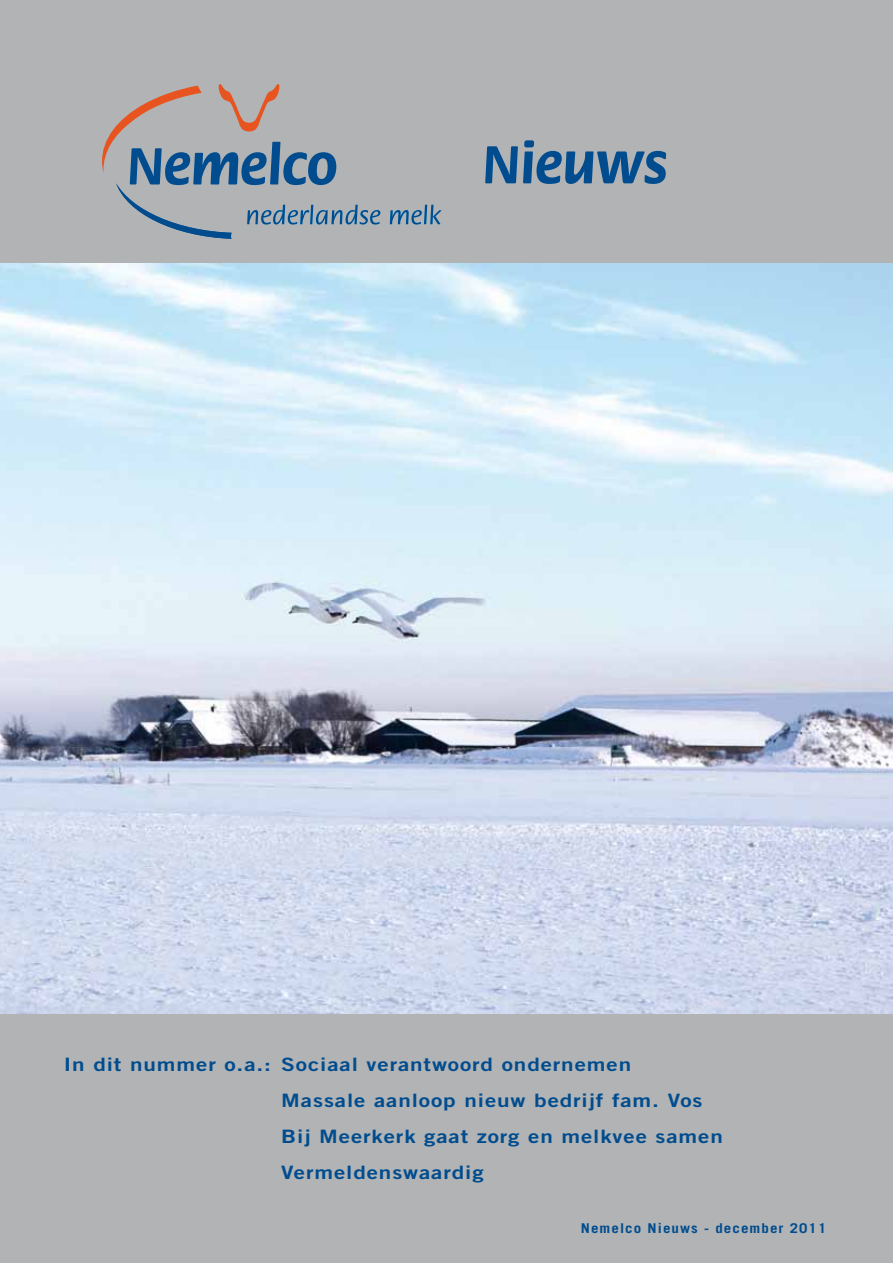
<style>
.page{position:relative;width:893px;height:1263px;background:#b1b3b4}
.page>*{position:absolute;margin:0;border:0;box-sizing:border-box;transform-origin:0 0}
.t1{font:700 58.5px "Flora";color:#004c8f}
.t2{font:18.45px/36px "Trade Gothic Bold Two";letter-spacing:.04em;color:#004c8f;scale:1.22 1}
.t3{font:700 13.5px "Trade Gothic";letter-spacing:.07em;color:#004c8f;scale:1.11 1}
.s1{font-size:57px}
</style>
<div class="page">
<svg style="left:390px;top:205px;width:51px;height:20px"></svg>
<svg style="left:102px;top:84px;width:278px;height:154px"></svg>
<img style="left:0;top:264px;width:893px;height:749px">
<h1 class="t1" style="left:482px;top:133px;width:187px"><span class="s1">N</span>ieuws</h1>
<p class="t2" style="left:281px;top:1046px;width:363px;text-indent:-218px">In dit nummer o.a.: Sociaal verantwoord ondernemen<br>Massale aanloop nieuw bedrijf fam. Vos Bij Meerkerk gaat zorg en melkvee samen Vermeldenswaardig</p>
<p class="t3" style="left:581px;top:1220px;width:223px">Nemelco Nieuws - december 2011</p>
</div>
